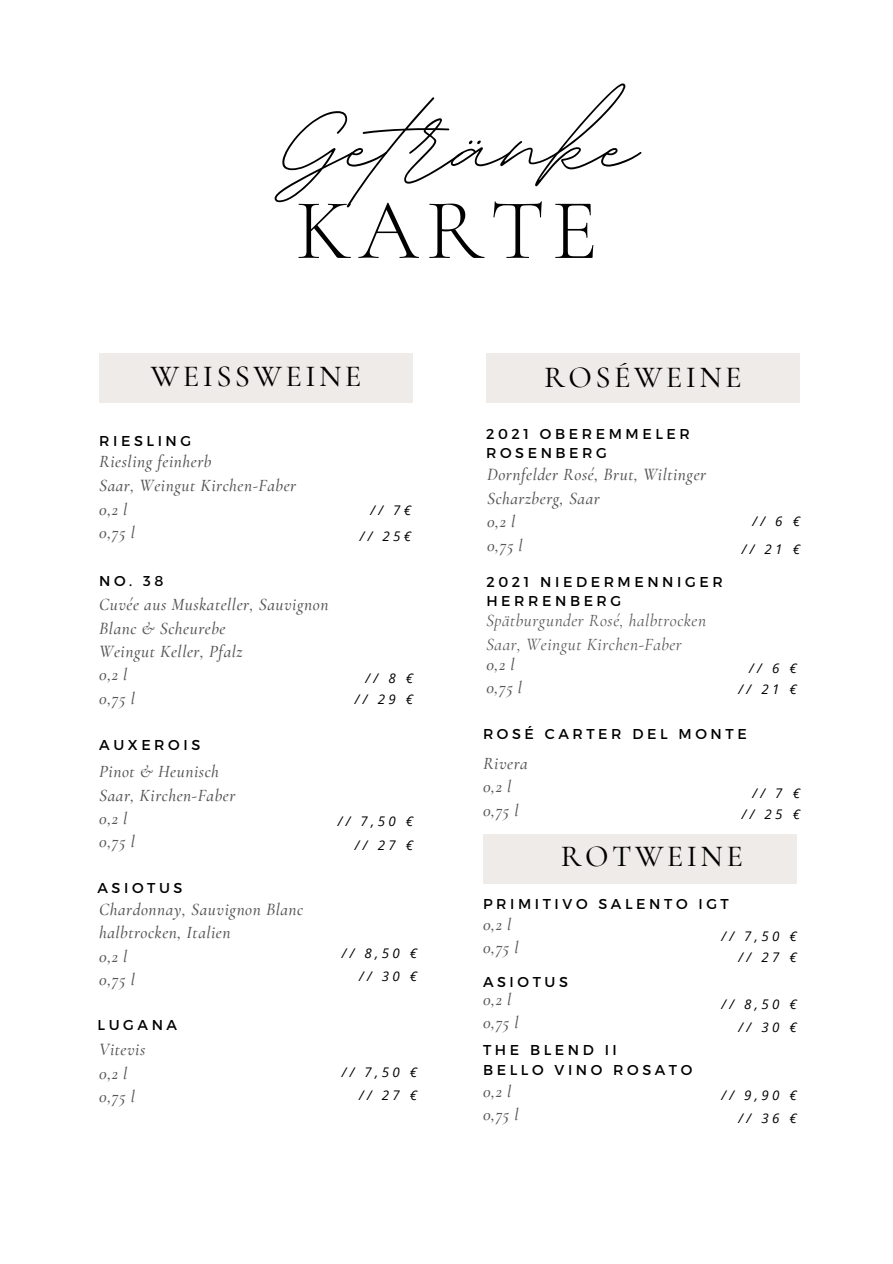
<style>
.page{position:relative;width:893px;height:1264px;background:#fff}
.page>*{position:absolute;margin:0;border:0;box-sizing:border-box;transform-origin:0 0}
.t1{font:162.45px "BD Script";color:#000}
.t2{font:300 86.55px "Cormorant Garamond";letter-spacing:.08em;color:#000}
.t3{font:500 30.6px "Cormorant Garamond";letter-spacing:.11em;color:#000}
.t4{font:italic 500 17.25px/23.4px "Cormorant Garamond";letter-spacing:.03em;color:#545454}
.t5{font:italic 17.25px "Cormorant Garamond";letter-spacing:.03em;color:#545454}
.t6{font:14.25px/19.2px "Montserrat";letter-spacing:.25em;color:#000}
.t7{font:italic 13.35px "Open Sans";letter-spacing:.25em;color:#000}
</style>
<div class="page">
<div style="left:99px;top:353px;width:314px;height:49px;background:#efebe8"></div>
<div style="left:486px;top:353px;width:313px;height:49px;background:#efebe8"></div>
<div style="left:483px;top:834px;width:313px;height:49px;background:#efebe8"></div>
<p class="t1" style="left:281px;top:38px;width:356px">Getränke</p>
<p class="t2" style="left:295px;top:178px;width:304px">KARTE</p>
<p class="t3" style="left:151px;top:358px;width:212px">WEISSWEINE</p>
<p class="t6" style="left:99px;top:431px;width:94px">RIESLING</p>
<p class="t4" style="left:99px;top:450px;width:114px">Riesling feinherb</p>
<p class="t4" style="left:99px;top:473px;width:198px">Saar, Weingut Kirchen-Faber</p>
<p class="t4" style="left:99px;top:497px;width:30px">0,2 l</p>
<p class="t4" style="left:99px;top:521px;width:37px">0,75 l</p>
<p class="t7" style="left:370px;top:500px;width:42px">// 7€</p>
<p class="t7" style="left:360px;top:527px;width:53px">// 25€</p>
<p class="t6" style="left:99px;top:571px;width:66px">NO. 38</p>
<p class="t4" style="left:99px;top:593px;width:231px">Cuvée aus Muskateller, Sauvignon<br>Blanc &amp; Scheurebe</p>
<p class="t4" style="left:99px;top:640px;width:145px">Weingut Keller, Pfalz</p>
<p class="t4" style="left:99px;top:663px;width:30px">0,2 l</p>
<p class="t4" style="left:99px;top:686px;width:37px">0,75 l</p>
<p class="t6" style="left:99px;top:735px;width:102px">AUXEROIS</p>
<p class="t4" style="left:99px;top:760px;width:121px">Pinot &amp; Heunisch</p>
<p class="t4" style="left:99px;top:783px;width:138px">Saar, Kirchen-Faber</p>
<p class="t4" style="left:99px;top:806px;width:30px">0,2 l</p>
<p class="t4" style="left:99px;top:830px;width:37px">0,75 l</p>
<p class="t7" style="left:365px;top:668px;width:49px">//8€</p>
<p class="t7" style="left:355px;top:689px;width:60px">// 29 €</p>
<p class="t7" style="left:338px;top:812px;width:77px">// 7,50 €</p>
<p class="t7" style="left:355px;top:835px;width:60px">// 27 €</p>
<p class="t6" style="left:97px;top:877px;width:86px">ASIOTUS</p>
<p class="t4" style="left:99px;top:897px;width:205px">Chardonnay, Sauvignon Blanc</p>
<p class="t4" style="left:99px;top:921px;width:133px">halbtrocken, Italien</p>
<p class="t4" style="left:99px;top:944px;width:30px">0,2 l</p>
<p class="t4" style="left:99px;top:967px;width:37px">0,75 l</p>
<p class="t7" style="left:359px;top:967px;width:60px">// 30 €</p>
<p class="t7" style="left:342px;top:944px;width:77px">// 8,50 €</p>
<p class="t6" style="left:97px;top:1014px;width:81px">LUGANA</p>
<p class="t4" style="left:99px;top:1038px;width:48px">Vitevis</p>
<p class="t4" style="left:99px;top:1061px;width:30px">0,2 l</p>
<p class="t4" style="left:99px;top:1084px;width:37px">0,75 l</p>
<p class="t7" style="left:342px;top:1063px;width:77px">// 7,50 €</p>
<p class="t7" style="left:359px;top:1085px;width:60px">// 27 €</p>
<p class="t3" style="left:544px;top:358px;width:199px">ROSÉWEINE</p>
<p class="t6" style="left:486px;top:423px;width:205px">2021 OBEREMMELER<br>ROSENBERG</p>
<p class="t4" style="left:487px;top:462px;width:220px">Dornfelder Rosé, Brut, Wiltinger<br>Scharzberg, Saar</p>
<p class="t4" style="left:487px;top:510px;width:30px">0,2 l</p>
<p class="t4" style="left:487px;top:533px;width:37px">0,75 l</p>
<p class="t7" style="left:752px;top:512px;width:49px">//6€</p>
<p class="t7" style="left:741px;top:539px;width:60px">// 21 €</p>
<p class="t6" style="left:486px;top:571px;width:238px">2021 NIEDERMENNIGER<br>HERRENBERG</p>
<p class="t5" style="left:486px;top:610px;width:221px">Spätburgunder Rosé, halbtrocken</p>
<p class="t5" style="left:486px;top:633px;width:197px">Saar, Weingut Kirchen-Faber</p>
<p class="t4" style="left:486px;top:652px;width:30px">0,2 l</p>
<p class="t7" style="left:749px;top:658px;width:49px">//6€</p>
<p class="t4" style="left:486px;top:675px;width:37px">0,75 l</p>
<p class="t7" style="left:738px;top:680px;width:60px">// 21 €</p>
<p class="t6" style="left:483px;top:723px;width:265px">ROSÉ CARTER DEL MONTE</p>
<p class="t4" style="left:483px;top:751px;width:46px">Rivera</p>
<p class="t4" style="left:483px;top:775px;width:30px">0,2 l</p>
<p class="t4" style="left:483px;top:798px;width:37px">0,75 l</p>
<p class="t7" style="left:752px;top:783px;width:49px">//7€</p>
<p class="t7" style="left:741px;top:804px;width:60px">// 25 €</p>
<p class="t3" style="left:561px;top:837px;width:183px">ROTWEINE</p>
<p class="t6" style="left:483px;top:893px;width:247px">PRIMITIVO SALENTO IGT</p>
<p class="t4" style="left:483px;top:912px;width:30px">0,2 l</p>
<p class="t4" style="left:483px;top:936px;width:37px">0,75 l</p>
<p class="t7" style="left:721px;top:926px;width:77px">// 7,50 €</p>
<p class="t7" style="left:738px;top:947px;width:60px">// 27 €</p>
<p class="t6" style="left:483px;top:971px;width:86px">ASIOTUS</p>
<p class="t4" style="left:483px;top:987px;width:30px">0,2 l</p>
<p class="t4" style="left:483px;top:1011px;width:37px">0,75 l</p>
<p class="t6" style="left:483px;top:1040px;width:135px">THE BLEND II</p>
<p class="t6" style="left:483px;top:1059px;width:211px">BELLO VINO ROSATO</p>
<p class="t4" style="left:483px;top:1079px;width:30px">0,2 l</p>
<p class="t4" style="left:483px;top:1103px;width:37px">0,75 l</p>
<p class="t7" style="left:721px;top:994px;width:77px">// 8,50 €</p>
<p class="t7" style="left:738px;top:1017px;width:60px">// 30 €</p>
<p class="t7" style="left:721px;top:1085px;width:77px">// 9,90 €</p>
<p class="t7" style="left:738px;top:1108px;width:60px">// 36 €</p>
</div>
